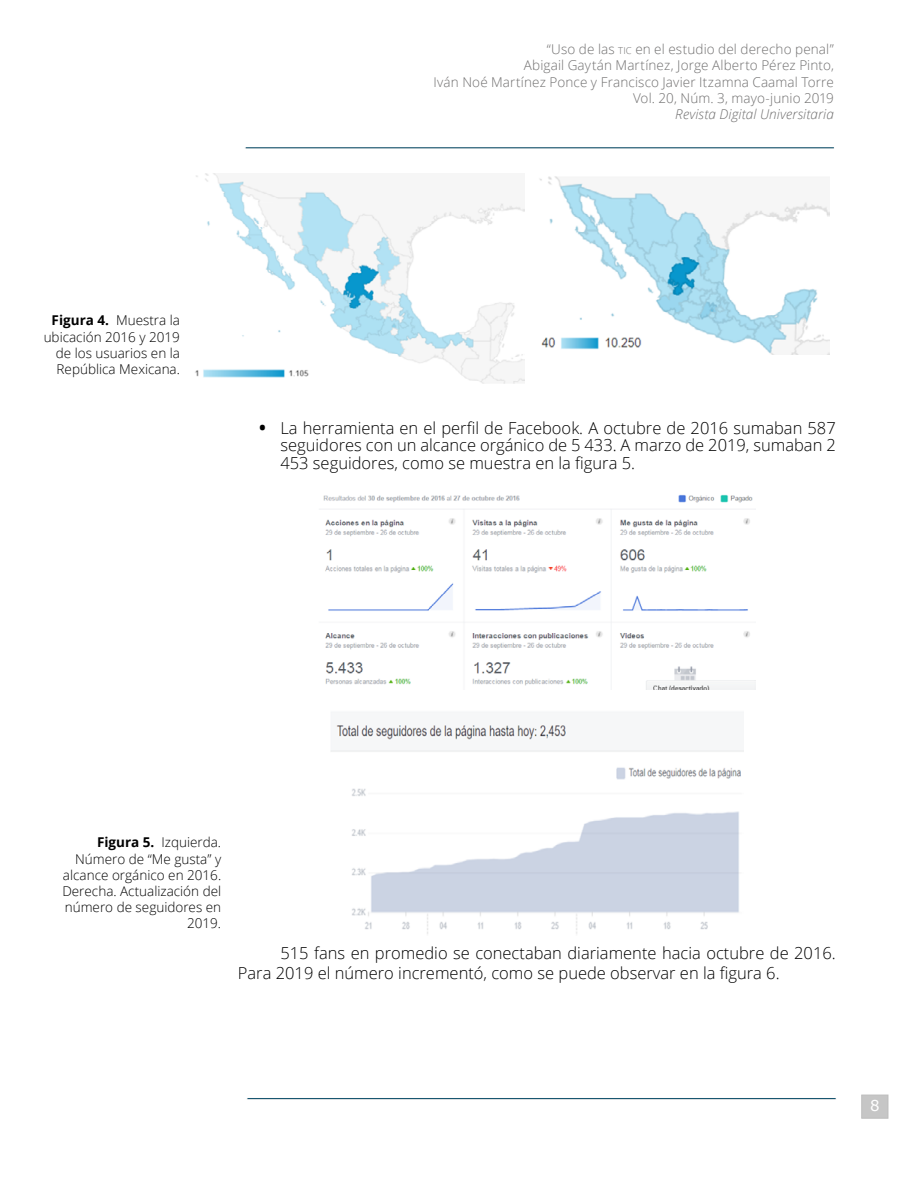
<style>
.page{position:relative;width:918px;height:1188px;background:#fff}
.page>*{position:absolute;margin:0;border:0;box-sizing:border-box;transform-origin:0 0}
.t1{font:300 16.5px/17.7px "Open Sans";color:#000;text-align:justify}
.t2{font:15px "Verdana";color:#fff}
.t3{font:300 13.5px/16.2px "Open Sans";color:#000;text-align:right}
.t4{font:300 13.5px/16.2px "Open Sans";letter-spacing:.01em;color:#706f6f;text-align:right}
.t5{font:italic 300 13.5px "Open Sans";letter-spacing:.005em;color:#706f6f}
.s1{font-weight:700}
.s2{font-size:9.45px}
.s3{font-weight:700;font-size:18px}
</style>
<div class="page">
<div style="left:861px;top:1095px;width:27px;height:24px;background:#c6c6c6"></div>
<hr style="left:244px;top:147px;width:591px;height:2px;background:#45768a">
<hr style="left:246px;top:148px;width:588px;height:1px;background:#064965">
<hr style="left:246px;top:1098px;width:591px;height:2px;background:#d9dee1">
<hr style="left:248px;top:1098px;width:588px;height:1px;background:#064965">
<img style="left:540px;top:176px;width:289px;height:178px">
<img style="left:323px;top:494px;width:433px;height:196px">
<img style="left:331px;top:712px;width:412px;height:222px">
<img style="left:195px;top:173px;width:330px;height:210px">
<p class="t3" style="left:44px;top:312px;width:138px"><span class="s1">Figura 4.</span> Muestra la ubicación 2016 y 2019 de los usuarios en la<br>República Mexicana.</p>
<p class="t4" style="left:433px;top:41px;width:402px">“Uso de las <span class="s2">tic</span> en el estudio del derecho penal”<br>Abigail Gaytán Martínez, Jorge Alberto Pérez Pinto,<br>Iván Noé Martínez Ponce y Francisco Javier Itzamna Caamal Torre Vol. 20, Núm. 3, mayo-junio 2019</p>
<p class="t5" style="left:675px;top:105px;width:160px">Revista Digital Universitaria</p>
<p class="t1" style="left:280px;top:418px;width:557px;text-indent:-21px"><span class="s3">•</span> La herramienta en el perfil de Facebook. A octubre de 2016 sumaban 587 seguidores con un alcance orgánico de 5 433. A marzo de 2019, sumaban 2<br>453 seguidores, como se muestra en la figura 5.</p>
<p class="t3" style="left:62px;top:834px;width:160px"><span class="s1">Figura 5.</span> Izquierda.<br>Número de “Me gusta” y alcance orgánico en 2016.<br>Derecha. Actualización del número de seguidores en<br>2019.</p>
<p class="t1" style="left:238px;top:943px;width:599px;line-height:19.8px;text-indent:43px">515 fans en promedio se conectaban diariamente hacia octubre de 2016.<br>Para 2019 el número incrementó, como se puede observar en la figura 6.</p>
<p class="t2" style="left:870px;top:1096px;width:11px">8</p>
</div>
